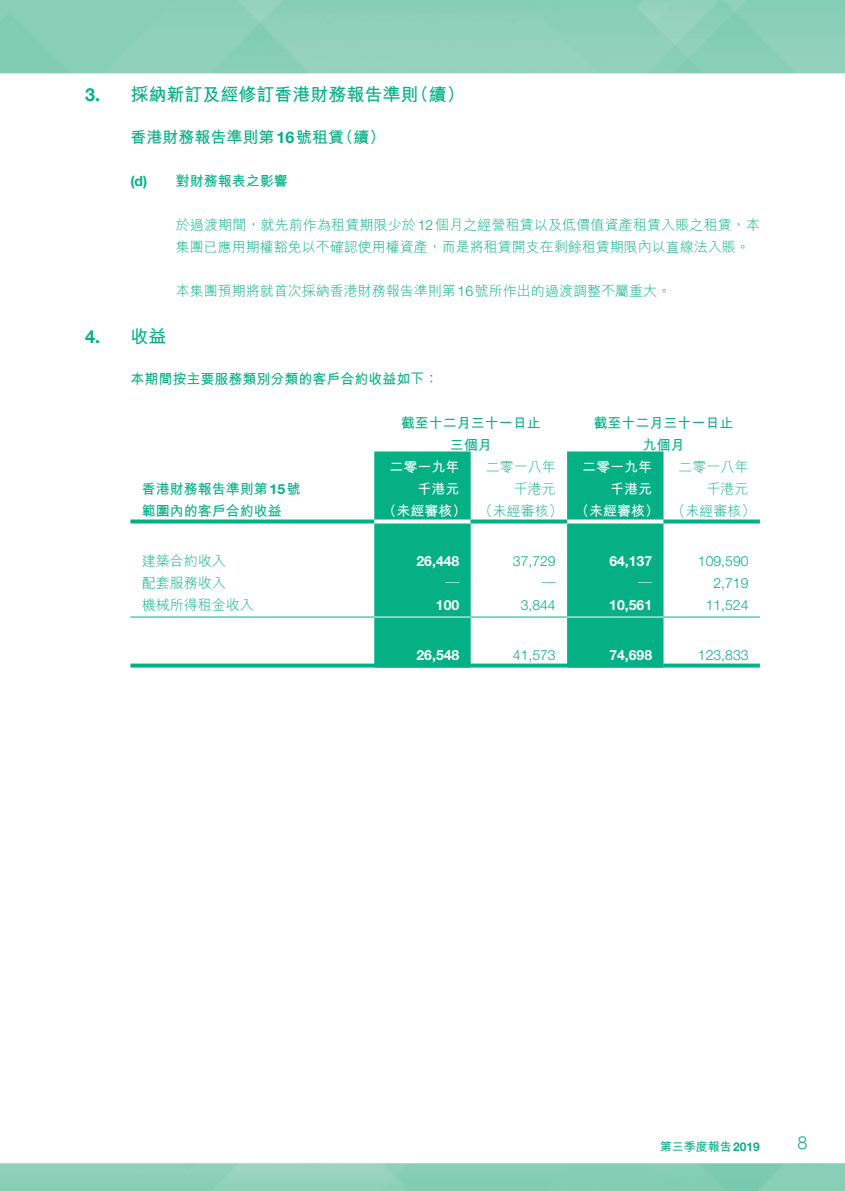
<style>
.page{position:relative;width:845px;height:1191px;background:#fff}
.page>*{position:absolute;margin:0;border:0;box-sizing:border-box;transform-origin:0 0}
.t1{font:700 18px "M Hei HK";color:#05b085}
.t2{font:700 18px "Helvetica Neue LT Std";color:#05b085}
.t3{font:300 18px "Helvetica Neue LT Std";color:#05b085}
.t4{font:700 16px "M Hei HK";color:#05b085}
.t5{font:300 14px/22px "M Hei HK";color:#05b085}
.t6{font:700 14px/22px "M Hei HK";color:#05b085;text-align:center}
.t7{font:300 14px "Helvetica Neue LT Std";color:#05b085}
.t8{font:700 14px "Helvetica Neue LT Std";color:#fff}
.t9{font:700 14px "M Hei HK";color:#fff}
.t10{font:700 12px "M Hei HK";color:#05b085}
.s1{font-family:"Helvetica Neue LT Std"}
.s2{font-family:"M Hei HK"}
.s3{font-weight:700;color:#fff}
</style>
<div class="page">
<img style="left:0;top:0;width:845px;height:1191px">
<svg style="left:374px;top:451px;width:289px;height:212px;fill:#05b085"></svg>
<svg style="left:130px;top:519px;width:244px;height:4px"></svg>
<svg style="left:374px;top:519px;width:97px;height:4px"></svg>
<svg style="left:471px;top:519px;width:96px;height:4px"></svg>
<svg style="left:567px;top:519px;width:96px;height:4px"></svg>
<svg style="left:663px;top:519px;width:97px;height:4px"></svg>
<hr style="left:130px;top:616px;width:244px;height:1px;background:#05b085">
<hr style="left:374px;top:616px;width:97px;height:1px;background:#fff">
<hr style="left:471px;top:616px;width:96px;height:1px;background:#05b085">
<hr style="left:567px;top:616px;width:96px;height:1px;background:#fff">
<hr style="left:663px;top:616px;width:97px;height:1px;background:#05b085">
<svg style="left:130px;top:663px;width:244px;height:4px"></svg>
<hr style="left:374px;top:663px;width:97px;height:4px;background:#05b085">
<svg style="left:471px;top:663px;width:96px;height:4px"></svg>
<hr style="left:567px;top:663px;width:96px;height:4px;background:#05b085">
<svg style="left:663px;top:663px;width:97px;height:4px"></svg>
<p class="t1" style="left:85px;top:81px;width:381px"><span class="s1">3.</span> 採納新訂及經修訂香港財務報告準則（續）</p>
<p class="t4" style="left:130px;top:126px;width:257px">香港財務報告準則第<span class="s1">16</span>號租賃（續）</p>
<p class="t6" style="left:130px;top:168px;width:159px"><span class="s1">(d)</span> 對財務報表之影響</p>
<p class="t5" style="left:176px;top:213px;width:586px">於過渡期間，就先前作為租賃期限少於<span class="s1">12</span>個月之經營租賃以及低價值資產租賃入賬之租賃，本集團已應用期權豁免以不確認使用權資產，而是將租賃開支在剩餘租賃期限內以直線法入賬。</p>
<p class="t5" style="left:176px;top:279px;width:497px">本集團預期將就首次採納香港財務報告準則第<span class="s1">16</span>號所作出的過渡調整不屬重大。</p>
<p class="t2" style="left:85px;top:326px;width:83px">4. <span class="s2">收益</span></p>
<p class="t6" style="left:130px;top:366px;width:309px">本期間按主要服務類別分類的客戶合約收益如下：</p>
<p class="t6" style="left:142px;top:476px;width:161px;text-align:left">香港財務報告準則第<span class="s1">15</span>號範圍內的客戶合約收益</p>
<p class="t6" style="left:401px;top:410px;width:141px">截至十二月三十一日止三個月</p>
<p class="t6" style="left:593px;top:410px;width:141px">截至十二月三十一日止九個月</p>
<p class="t9" style="left:389px;top:456px;width:71px">二零一九年</p>
<p class="t5" style="left:486px;top:455px;width:71px">二零一八年</p>
<p class="t9" style="left:582px;top:456px;width:71px">二零一九年</p>
<p class="t5" style="left:678px;top:455px;width:71px">二零一八年</p>
<p class="t9" style="left:417px;top:478px;width:43px">千港元</p>
<p class="t5" style="left:514px;top:477px;width:43px">千港元</p>
<p class="t9" style="left:610px;top:478px;width:43px">千港元</p>
<p class="t5" style="left:382px;top:477px;width:375px;text-indent:324px">千港元<span class="s3">（未經審核）</span> （未經審核） <span class="s3">（未經審核）</span> （未經審核）</p>
<p class="t5" style="left:142px;top:549px;width:85px">建築合約收入</p>
<p class="t8" style="left:416px;top:552px;width:44px">26,448</p>
<p class="t7" style="left:513px;top:552px;width:44px">37,729</p>
<p class="t8" style="left:609px;top:552px;width:44px">64,137</p>
<p class="t7" style="left:698px;top:552px;width:52px">109,590</p>
<p class="t5" style="left:142px;top:571px;width:85px">配套服務收入</p>
<p class="t9" style="left:445px;top:572px;width:15px">—</p>
<p class="t5" style="left:542px;top:571px;width:15px">—</p>
<p class="t9" style="left:638px;top:572px;width:15px">—</p>
<p class="t7" style="left:713px;top:574px;width:37px">2,719</p>
<p class="t5" style="left:142px;top:593px;width:113px">機械所得租金收入</p>
<p class="t8" style="left:436px;top:596px;width:25px">100</p>
<p class="t7" style="left:521px;top:596px;width:37px">3,844</p>
<p class="t8" style="left:609px;top:596px;width:44px">10,561</p>
<p class="t7" style="left:705px;top:596px;width:44px">11,524</p>
<p class="t8" style="left:416px;top:646px;width:44px">26,548</p>
<p class="t7" style="left:513px;top:646px;width:44px">41,573</p>
<p class="t8" style="left:609px;top:646px;width:44px">74,698</p>
<p class="t7" style="left:698px;top:646px;width:52px">123,833</p>
<p class="t10" style="left:659px;top:1137px;width:102px">第三季度報告<span class="s1">2019</span></p>
<p class="t3" style="left:797px;top:1131px;width:12px">8</p>
</div>
